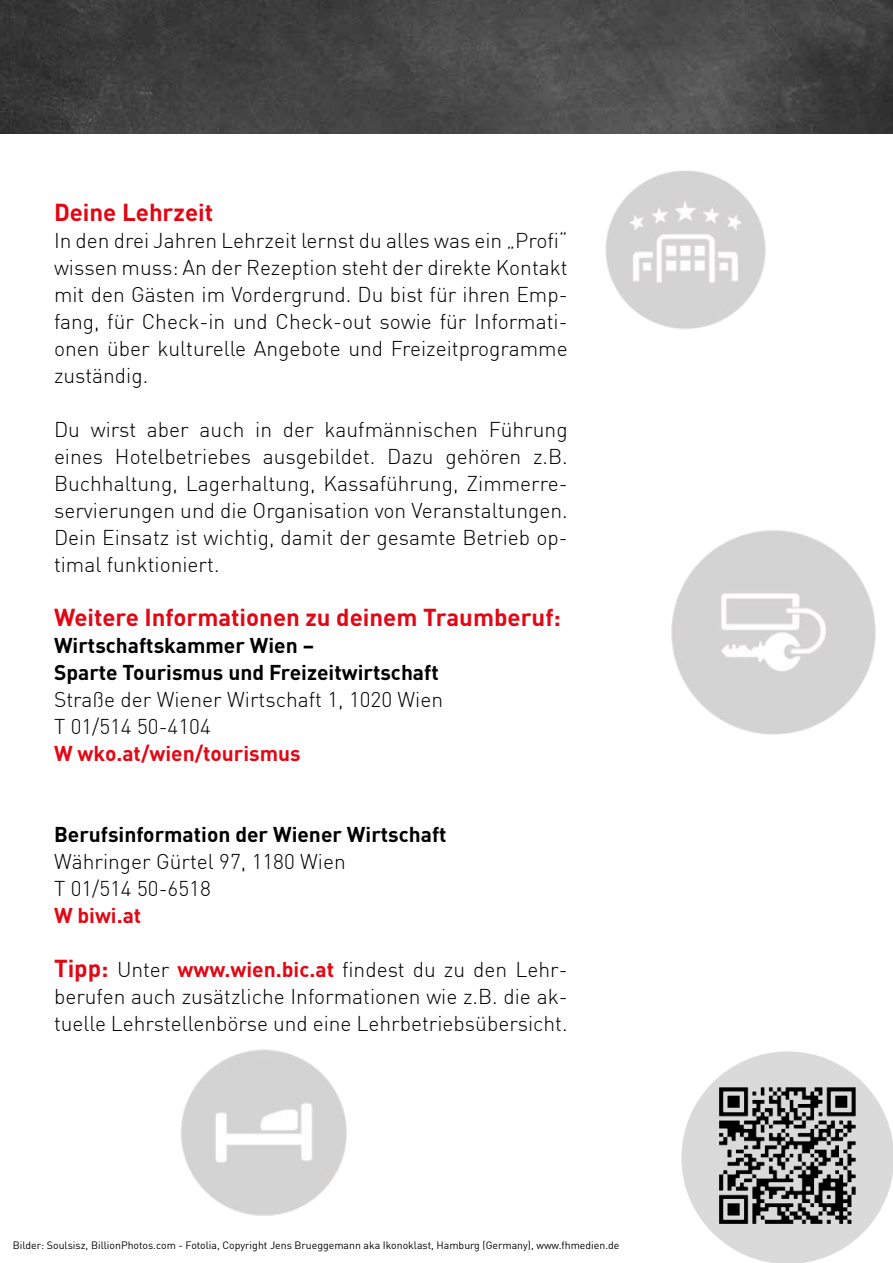
<style>
.page{position:relative;width:893px;height:1263px;background:#fff}
.page>*{position:absolute;margin:0;border:0;box-sizing:border-box;transform-origin:0 0}
.t1{font:700 24px "DIN";color:#e30613}
.t2{font:300 21px/27px "DIN";color:#000;text-align:justify}
.t3{font:700 21px/27px "DIN";color:#000}
.t4{font:700 21px "DIN";color:#e30613}
.t5{font:10.5px "DIN";color:#000}
.s1{font-weight:700;font-size:24px;color:#e30613}
.s2{font-weight:700;color:#e30613}
</style>
<div class="page">
<img style="left:0;top:0;width:893px;height:133px">
<img style="left:605px;top:170px;width:161px;height:159px">
<img style="left:181px;top:1049px;width:166px;height:167px">
<img style="left:671px;top:530px;width:205px;height:205px">
<svg style="left:681px;top:1051px;width:212px;height:212px"></svg>
<img style="left:716px;top:1087px;width:143px;height:140px">
<p class="t1" style="left:54px;top:196px;width:161px">Deine Lehrzeit</p>
<p class="t2" style="left:54px;top:226px;width:515px">In den drei Jahren Lehrzeit lernst du alles was ein „Profi“ wissen muss: An der Rezeption steht der direkte Kontakt mit den Gästen im Vordergrund. Du bist für ihren Emp&shy;fang, für Check-in und Check-out sowie für Informati&shy;onen über kulturelle Angebote und Freizeitprogramme zuständig.</p>
<p class="t2" style="left:54px;top:415px;width:515px">Du wirst aber auch in der kaufmännischen Führung eines Hotelbetriebes ausgebildet. Dazu gehören z.B.<br>Buchhaltung, Lagerhaltung, Kassaführung, Zimmerre&shy;servierungen und die Organisation von Veranstaltungen.<br>Dein Einsatz ist wichtig, damit der gesamte Betrieb op&shy;timal funktioniert.</p>
<p class="t1" style="left:54px;top:601px;width:508px">Weitere Informationen zu deinem Traumberuf:</p>
<p class="t3" style="left:54px;top:631px;width:386px">Wirtschaftskammer Wien –<br>Sparte Tourismus und Freizeitwirtschaft</p>
<p class="t2" style="left:54px;top:685px;width:391px">Straße der Wiener Wirtschaft 1, 1020 Wien<br>T 01/514 50-4104</p>
<p class="t4" style="left:54px;top:739px;width:248px">W wko.at/wien/tourismus</p>
<p class="t3" style="left:54px;top:820px;width:394px">Berufsinformation der Wiener Wirtschaft</p>
<p class="t2" style="left:54px;top:847px;width:293px">Währinger Gürtel 97, 1180 Wien<br>T 01/514 50-6518</p>
<p class="t4" style="left:54px;top:901px;width:89px">W biwi.at</p>
<p class="t2" style="left:54px;top:955px;width:515px"><span class="s1">Tipp:</span> Unter <span class="s2">www.wien.bic.at</span> findest du zu den Lehr&shy;berufen auch zusätzliche Informationen wie z.B. die ak&shy;tuelle Lehrstellenbörse und eine Lehrbetriebsübersicht.</p>
<p class="t5" style="left:13px;top:1238px;width:608px">Bilder: Soulsisz, BillionPhotos.com - Fotolia, Copyright Jens Brueggemann aka Ikonoklast, Hamburg (Germany), www.fhmedien.de</p>
</div>
